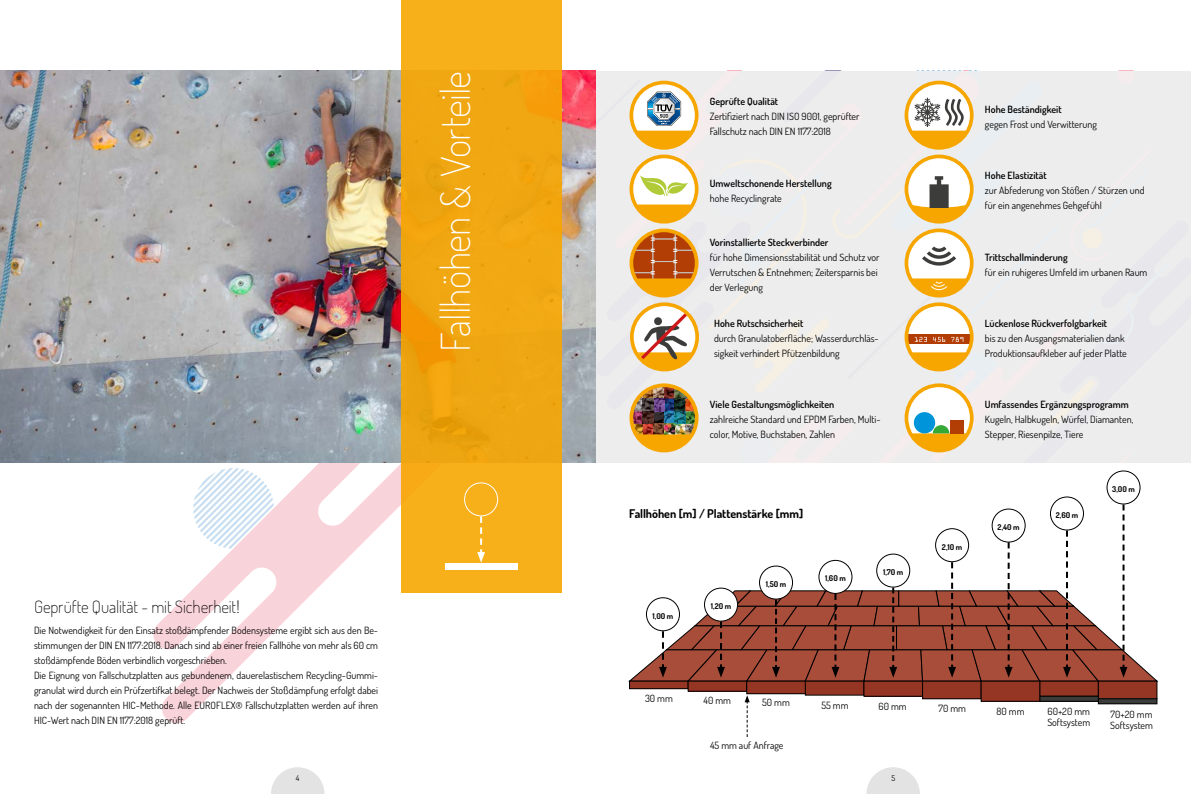
<style>
.page{position:relative;width:1191px;height:794px;background:#fff}
.page>*{position:absolute;margin:0;border:0;box-sizing:border-box;transform-origin:0 0}
.t1{font:200 40px "Dosis";letter-spacing:-.02em;color:#fff}
.t2{font:200 17px "Dosis";letter-spacing:-.01em;color:#000}
.t3{font:700 12px "Dosis";letter-spacing:-.005em;color:#000}
.t4{font:10px/15px "Dosis";color:#000}
.t5{font:600 10px "Dosis";color:#000}
.t6{font:700 8px "Dosis";color:#000}
.t7{font:8px "Dosis";color:#000}
</style>
<div class="page">
<div style="left:1172px;top:220px;width:19px;height:242px;background:#ededed"></div>
<svg style="left:152px;top:462px;width:300px;height:261px"></svg>
<img style="left:0;top:71px;width:595px;height:391px">
<div style="left:401px;top:0;width:160px;height:592px;background:#f1a812"></div>
<div style="left:445px;top:563px;width:72px;height:6px;background:#fff"></div>
<div style="left:464px;top:482px;width:34px;height:34px;border:1px solid #fff;border-radius:50%"></div>
<svg style="left:477px;top:516px;width:8px;height:47px"></svg>
<div style="left:629px;top:681px;width:59px;height:7px;background:#953524"></div>
<div style="left:629px;top:681px;width:59px;height:8px;border:1px solid #000"></div>
<div style="left:688px;top:681px;width:58px;height:10px;background:#953524"></div>
<div style="left:688px;top:681px;width:59px;height:10px;border:1px solid #000"></div>
<div style="left:805px;top:681px;width:59px;height:14px;background:#953524"></div>
<div style="left:805px;top:681px;width:59px;height:14px;border:1px solid #000"></div>
<div style="left:746px;top:681px;width:59px;height:12px;background:#953524"></div>
<div style="left:746px;top:681px;width:59px;height:13px;border:1px solid #000"></div>
<div style="left:1039px;top:681px;width:59px;height:15px;background:#953524"></div>
<div style="left:1039px;top:681px;width:59px;height:15px;border:1px solid #000"></div>
<div style="left:1098px;top:681px;width:59px;height:18px;background:#953524"></div>
<div style="left:1098px;top:681px;width:59px;height:18px;border:1px solid #000"></div>
<div style="left:1039px;top:696px;width:59px;height:5px;background:#3c3c3b"></div>
<div style="left:1039px;top:696px;width:59px;height:5px;border:1px solid #000"></div>
<div style="left:1098px;top:699px;width:59px;height:5px;background:#3c3c3b"></div>
<div style="left:1098px;top:698px;width:59px;height:6px;border:1px solid #000"></div>
<div style="left:864px;top:681px;width:58px;height:15px;background:#953524"></div>
<div style="left:863px;top:681px;width:59px;height:15px;border:1px solid #000"></div>
<div style="left:922px;top:681px;width:59px;height:18px;background:#953524"></div>
<div style="left:922px;top:681px;width:59px;height:18px;border:1px solid #000"></div>
<div style="left:981px;top:681px;width:58px;height:20px;background:#953524"></div>
<div style="left:981px;top:681px;width:58px;height:20px;border:1px solid #000"></div>
<svg style="left:744px;top:695px;width:5px;height:42px"></svg>
<svg style="left:1050px;top:497px;width:33px;height:33px"></svg>
<div style="left:1050px;top:496px;width:34px;height:34px;border:1px solid #000;border-radius:50%"></div>
<div style="left:1106px;top:470px;width:34px;height:34px;border:1px solid #000;border-radius:50%"></div>
<svg style="left:629px;top:504px;width:528px;height:177px"></svg>
<svg style="left:595px;top:71px;width:577px;height:391px;background:#e9e3d9"></svg>
<svg style="left:271px;top:767px;width:53px;height:27px"></svg>
<svg style="left:866px;top:767px;width:54px;height:27px"></svg>
<h1 class="t1" style="left:429px;top:352px;width:283px;rotate:-90deg">Fallhöhen &amp; Vorteile</h1>
<h2 class="t2" style="left:34px;top:595px;width:207px">Geprüfte Qualität - mit Sicherheit!</h2>
<p class="t4" style="left:34px;top:622px;width:345px">Die Notwendigkeit für den Einsatz stoßdämpfender Bodensysteme ergibt sich aus den Be&shy;stimmungen der DIN EN 1177:2018. Danach sind ab einer freien Fallhöhe von mehr als 60 cm stoßdämpfende Böden verbindlich vorgeschrieben.<br>Die Eignung von Fallschutzplatten aus gebundenem, dauerelastischem Recycling-Gummi&shy;granulat wird durch ein Prüfzertifkat belegt. Der Nachweis der Stoßdämpfung erfolgt dabei nach der sogenannten HIC-Methode. Alle EUROFLEX® Fallschutzplatten werden auf ihren HIC-Wert nach DIN EN 1177:2018 geprüft.</p>
<p class="t5" style="left:710px;top:95px;width:70px">Geprüfte Qualität</p>
<p class="t4" style="left:710px;top:109px;width:151px">Zertifiziert nach DIN ISO 9001, geprüfter<br>Fallschutz nach DIN EN 1177:2018</p>
<p class="t5" style="left:710px;top:176px;width:123px">Umweltschonende Herstellung</p>
<p class="t4" style="left:710px;top:190px;width:73px">hohe Recyclingrate</p>
<p class="t5" style="left:710px;top:235px;width:120px">Vorinstallierte Steckverbinder</p>
<p class="t4" style="left:710px;top:249px;width:171px">für hohe Dimensionsstabilität und Schutz vor<br>Verrutschen &amp; Entnehmen; Zeitersparnis bei der Verlegung</p>
<p class="t5" style="left:714px;top:317px;width:91px">Hohe Rutschsicherheit</p>
<p class="t4" style="left:714px;top:331px;width:166px">durch Granulatoberfläche; Wasserdurchläs&shy;sigkeit verhindert Pfützenbildung</p>
<p class="t5" style="left:710px;top:398px;width:126px">Viele Gestaltungsmöglichkeiten</p>
<p class="t4" style="left:710px;top:411px;width:172px">zahlreiche Standard und EPDM Farben, Multi&shy;color, Motive, Buchstaben, Zahlen</p>
<p class="t3" style="left:629px;top:506px;width:176px">Fallhöhen [m] / Plattenstärke [mm]</p>
<p class="t6" style="left:652px;top:611px;width:22px">1,00 m</p>
<p class="t6" style="left:711px;top:601px;width:22px">1,20 m</p>
<p class="t6" style="left:766px;top:579px;width:22px">1,50 m</p>
<p class="t6" style="left:825px;top:573px;width:22px">1,60 m</p>
<p class="t6" style="left:883px;top:567px;width:22px">1,70 m</p>
<p class="t6" style="left:942px;top:541px;width:22px">2,10 m</p>
<p class="t5" style="left:985px;top:103px;width:78px">Hohe Beständigkeit</p>
<p class="t4" style="left:985px;top:116px;width:113px">gegen Frost und Verwitterung</p>
<p class="t5" style="left:985px;top:169px;width:63px">Hohe Elastizität</p>
<p class="t4" style="left:985px;top:183px;width:161px">zur Abfederung von Stößen / Stürzen und für ein angenehmes Gehgefühl</p>
<p class="t5" style="left:985px;top:250px;width:84px">Trittschallminderung</p>
<p class="t4" style="left:985px;top:264px;width:164px">für ein ruhigeres Umfeld im urbanen Raum</p>
<p class="t5" style="left:985px;top:317px;width:124px">Lückenlose Rückverfolgbarkeit</p>
<p class="t4" style="left:985px;top:331px;width:143px">bis zu den Ausgangsmaterialien dank<br>Produktionsaufkleber auf jeder Platte</p>
<p class="t5" style="left:985px;top:398px;width:145px">Umfassendes Ergänzungsprogramm</p>
<p class="t4" style="left:985px;top:411px;width:150px">Kugeln, Halbkugeln, Würfel, Diamanten,<br>Stepper, Riesenpilze, Tiere</p>
<p class="t6" style="left:997px;top:522px;width:24px">2,40 m</p>
<p class="t6" style="left:1055px;top:510px;width:24px">2,60 m</p>
<p class="t6" style="left:1112px;top:484px;width:24px">3,00 m</p>
<p class="t4" style="left:645px;top:690px;width:29px">30 mm</p>
<p class="t4" style="left:703px;top:692px;width:29px">40 mm</p>
<p class="t4" style="left:762px;top:694px;width:29px">50 mm</p>
<p class="t4" style="left:821px;top:697px;width:29px">55 mm</p>
<p class="t4" style="left:710px;top:738px;width:75px">45 mm auf Anfrage</p>
<p class="t4" style="left:878px;top:699px;width:30px">60 mm</p>
<p class="t4" style="left:938px;top:701px;width:29px">70 mm</p>
<p class="t4" style="left:996px;top:703px;width:29px">80 mm</p>
<p class="t4" style="left:1047px;top:705px;width:44px;line-height:11px">60+20 mm<br>Softsystem</p>
<p class="t4" style="left:1110px;top:708px;width:44px;line-height:11px">70+20 mm<br>Softsystem</p>
<p class="t7" style="left:296px;top:773px;width:5px">4</p>
<p class="t7" style="left:891px;top:773px;width:5px">5</p>
</div>
